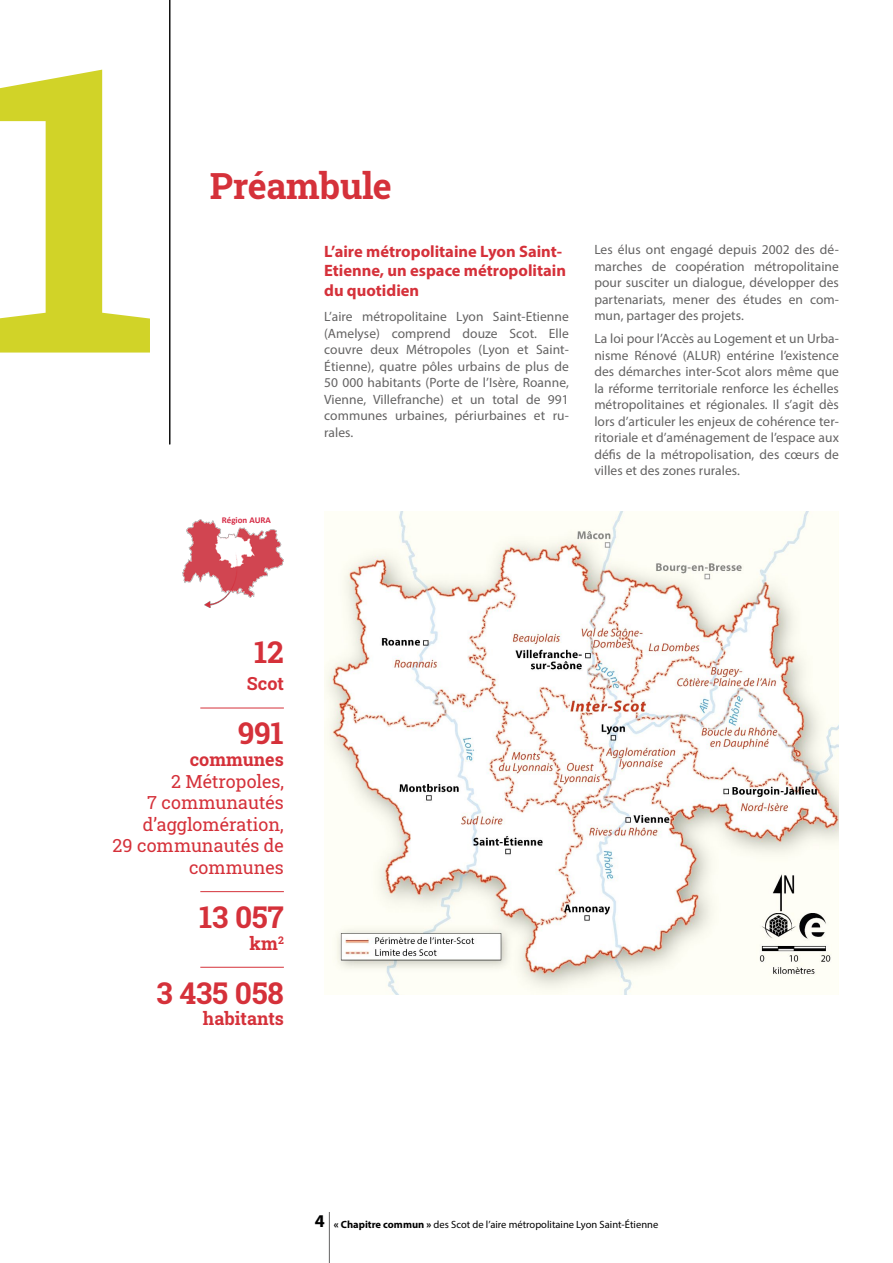
<style>
.page{position:relative;width:893px;height:1263px;background:#fff}
.page>*{position:absolute;margin:0;border:0;box-sizing:border-box;transform-origin:0 0}
.t1{font:700 397.95px "Roboto Slab";color:#d1d328}
.t2{font:700 36px "Roboto Slab";letter-spacing:-.01em;color:#d5313a}
.t3{font:700 30px "Roboto Slab";letter-spacing:-.01em;color:#d5313a}
.t4{font:18px/21.6px "Roboto Slab";color:#d5313a;text-align:right}
.t5{font:700 18px "Roboto Slab";color:#d5313a}
.t6{font:700 16.5px/19.8px "Myriad Pro";color:#d5313a}
.t7{font:700 15.6px "Roboto Slab";color:#d5313a}
.t8{font:13.5px/16.5px "Myriad Pro";letter-spacing:.005em;color:#646363;text-align:justify}
.t9{font:10.5px "Myriad Pro";color:#000}
.t10{font:700 8.85px "Calibri";color:#d52a44}
.s1{font-family:"Myriad Pro";font-weight:900;font-size:7.8px}
.s2{font-weight:700;font-size:18px}
.s3{font-weight:700}
</style>
<div class="page">
<hr style="left:329px;top:1212px;width:1px;height:51px;background:#646363">
<hr style="left:170px;top:0;width:1px;height:444px;background:#000">
<img style="left:182px;top:520px;width:102px;height:87px">
<hr style="left:200px;top:708px;width:84px;height:1px;background:#d5313a">
<hr style="left:200px;top:891px;width:84px;height:1px;background:#d5313a">
<hr style="left:200px;top:967px;width:84px;height:1px;background:#d5313a">
<img style="left:324px;top:511px;width:515px;height:483px">
<h1 class="t1" style="left:-15px;top:-65px;width:177px">1</h1>
<h2 class="t2" style="left:210px;top:162px;width:183px">Préambule</h2>
<p class="t10" style="left:222px;top:514px;width:50px">Région AURA</p>
<p class="t6" style="left:324px;top:241px;width:243px">L’aire métropolitaine Lyon Saint-<br>Etienne, un espace métropolitain du quotidien</p>
<p class="t8" style="left:324px;top:308px;width:246px">L’aire métropolitaine Lyon Saint-Etienne (Amelyse) comprend douze Scot. Elle couvre deux Métropoles (Lyon et Saint-Étienne), quatre pôles urbains de plus de 50 000 habitants (Porte de l’Isère, Roanne, Vienne, Villefranche) et un total de 991 communes urbaines, périurbaines et ru&shy;rales.</p>
<p class="t8" style="left:594px;top:241px;width:246px">Les élus ont engagé depuis 2002 des dé&shy;marches de coopération métropolitaine pour susciter un dialogue, développer des partenariats, mener des études en com&shy;mun, partager des projets.</p>
<p class="t8" style="left:594px;top:330px;width:246px">La loi pour l’Accès au Logement et un Urba&shy;nisme Rénové (ALUR) entérine l’existence des démarches inter-Scot alors même que la réforme territoriale renforce les échelles métropolitaines et régionales. Il s’agit dès lors d’articuler les enjeux de cohérence ter&shy;ritoriale et d’aménagement de l’espace aux défis de la métropolisation, des cœurs de villes et des zones rurales.</p>
<h3 class="t3" style="left:254px;top:632px;width:31px">12</h3>
<h3 class="t5" style="left:247px;top:671px;width:39px">Scot</h3>
<h3 class="t3" style="left:238px;top:713px;width:48px">991</h3>
<h3 class="t5" style="left:190px;top:747px;width:96px">communes</h3>
<h3 class="t4" style="left:113px;top:770px;width:173px">2 Métropoles,<br>7 communautés d’agglomération,<br>29 communautés de communes</h3>
<h3 class="t3" style="left:199px;top:896px;width:86px">13 057</h3>
<h3 class="t5" style="left:250px;top:931px;width:36px">km<sup>2</sup></h3>
<h3 class="t3" style="left:157px;top:972px;width:129px">3 435 058</h3>
<h3 class="t5" style="left:203px;top:1006px;width:82px">habitants</h3>
<p class="t7" style="left:218px;top:670px;width:64px">13 057 <span class="s1">km²</span></p>
<p class="t9" style="left:315px;top:1218px;width:345px"><span class="s2">4</span> <span class="s3">« Chapitre commun »</span> des Scot de l’aire métropolitaine Lyon Saint-Étienne</p>
</div>
